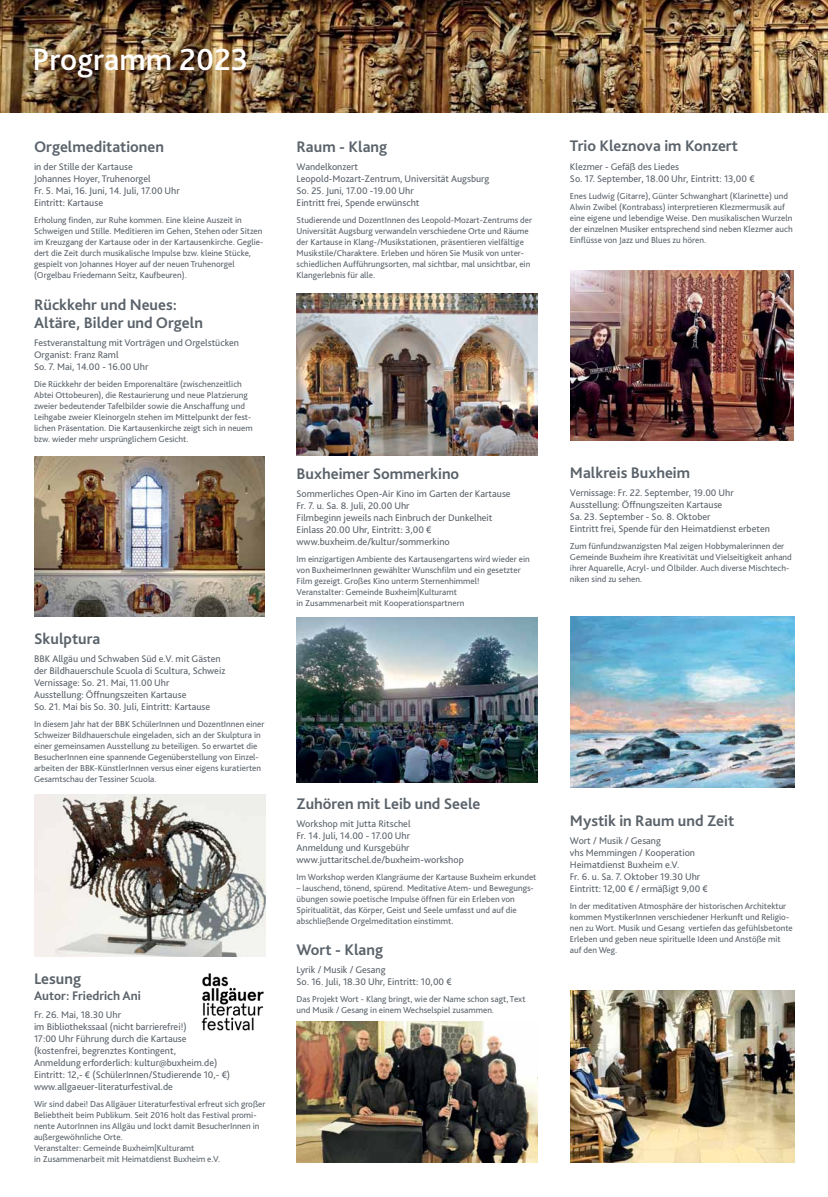
<style>
.page{position:relative;width:828px;height:1197px;background:#fff}
.page>*{position:absolute;margin:0;border:0;box-sizing:border-box;transform-origin:0 0}
.t1{font:500 32px "Bliss Pro";color:#fff}
.t2{font:700 16px/18px "Bliss Pro";color:#5a626a}
.t3{font:700 13px "Bliss Pro";color:#5a626a}
.t4{font:10px/12px "Bliss Pro";color:#5a626a}
.t5{font:9px/11px "Bliss Pro";color:#5a626a}
</style>
<div class="page">
<img style="left:570px;top:270px;width:224px;height:170px">
<img style="left:34px;top:794px;width:231px;height:162px">
<img style="left:570px;top:990px;width:224px;height:172px">
<img style="left:34px;top:456px;width:231px;height:161px">
<img style="left:570px;top:617px;width:224px;height:170px">
<img style="left:297px;top:617px;width:240px;height:165px">
<img style="left:297px;top:293px;width:240px;height:162px">
<img style="left:297px;top:1021px;width:241px;height:141px">
<img style="left:0;top:0;width:828px;height:112px">
<img style="left:201px;top:973px;width:63px;height:58px">
<h1 class="t1" style="left:33px;top:39px;width:217px">Programm 2023</h1>
<h2 class="t2" style="left:34px;top:137px;width:131px">Orgelmeditationen</h2>
<p class="t4" style="left:34px;top:160px;width:147px">in der Stille der Kartause<br>Johannes Hoyer, Truhenorgel<br>Fr. 5. Mai, 16. Juni, 14. Juli, 17.00 Uhr<br>Eintritt: Kartause</p>
<p class="t5" style="left:34px;top:214px;width:231px">Erholung finden, zur Ruhe kommen. Eine kleine Auszeit in Schweigen und Stille. Meditieren im Gehen, Stehen oder Sitzen im Kreuzgang der Kartause oder in der Kartausenkirche. Geglie&shy;dert die Zeit durch musikalische Impulse bzw. kleine Stücke, gespielt von Johannes Hoyer auf der neuen Truhenorgel (Orgelbau Friedemann Seitz, Kaufbeuren).</p>
<h2 class="t2" style="left:34px;top:295px;width:170px">Rückkehr und Neues:<br>Altäre, Bilder und Orgeln</h2>
<p class="t4" style="left:34px;top:336px;width:206px">Festveranstaltung mit Vorträgen und Orgelstücken<br>Organist: Franz Raml<br>So. 7. Mai, 14.00 - 16.00 Uhr</p>
<p class="t5" style="left:34px;top:378px;width:220px">Die Rückkehr der beiden Emporenaltäre (zwischenzeitlich Abtei Ottobeuren), die Restaurierung und neue Platzierung zweier bedeutender Tafelbilder sowie die Anschaffung und Leihgabe zweier Kleinorgeln stehen im Mittelpunkt der fest&shy;lichen Präsentation. Die Kartausenkirche zeigt sich in neuem bzw. wieder mehr ursprünglichem Gesicht.</p>
<h2 class="t2" style="left:34px;top:629px;width:68px">Skulptura</h2>
<p class="t4" style="left:34px;top:652px;width:193px">BBK Allgäu und Schwaben Süd e.V. mit Gästen der Bildhauerschule Scuola di Scultura, Schweiz Vernissage: So. 21. Mai, 11.00 Uhr<br>Ausstellung: Öffnungszeiten Kartause<br>So. 21. Mai bis So. 30. Juli, Eintritt: Kartause</p>
<p class="t5" style="left:34px;top:718px;width:232px">In diesem Jahr hat der BBK SchülerInnen und DozentInnen einer Schweizer Bildhauerschule eingeladen, sich an der Skulptura in einer gemeinsamen Ausstellung zu beteiligen. So erwartet die BesucherInnen eine spannende Gegenüberstellung von Einzel&shy;arbeiten der BBK-KünstlerInnen versus einer eigens kuratierten Gesamtschau der Tessiner Scuola.</p>
<h2 class="t2" style="left:34px;top:969px;width:49px">Lesung</h2>
<h3 class="t3" style="left:34px;top:987px;width:108px">Autor: Friedrich Ani</h3>
<p class="t4" style="left:34px;top:1008px;width:198px">Fr. 26. Mai, 18.30 Uhr<br>im Bibliothekssaal (nicht barrierefrei!)<br>17:00 Uhr Führung durch die Kartause (kostenfrei, begrenztes Kontingent,<br>Anmeldung erforderlich: kultur@buxheim.de)<br>Eintritt: 12,- € (SchülerInnen/Studierende 10,- €) www.allgaeuer-literaturfestival.de</p>
<p class="t5" style="left:34px;top:1098px;width:233px">Wir sind dabei! Das Allgäuer Literaturfestival erfreut sich großer Beliebtheit beim Publikum. Seit 2016 holt das Festival promi&shy;nente AutorInnen ins Allgäu und lockt damit BesucherInnen in außergewöhnliche Orte.<br>Veranstalter: Gemeinde Buxheim|Kulturamt<br>in Zusammenarbeit mit Heimatdienst Buxheim e.V.</p>
<h2 class="t2" style="left:296px;top:137px;width:92px">Raum - Klang</h2>
<p class="t4" style="left:296px;top:160px;width:194px">Wandelkonzert<br>Leopold-Mozart-Zentrum, Universität Augsburg<br>So. 25. Juni, 17.00 -19.00 Uhr<br>Eintritt frei, Spende erwünscht</p>
<p class="t5" style="left:296px;top:214px;width:237px">Studierende und DozentInnen des Leopold-Mozart-Zentrums der Universität Augsburg verwandeln verschiedene Orte und Räume der Kartause in Klang-/Musikstationen, präsentieren vielfältige Musikstile/Charaktere. Erleben und hören Sie Musik von unter&shy;schiedlichen Aufführungsorten, mal sichtbar, mal unsichtbar, ein Klangerlebnis für alle.</p>
<h2 class="t2" style="left:296px;top:464px;width:164px">Buxheimer Sommerkino</h2>
<p class="t4" style="left:296px;top:487px;width:216px">Sommerliches Open-Air Kino im Garten der Kartause Fr. 7. u. Sa. 8. Juli, 20.00 Uhr<br>Filmbeginn jeweils nach Einbruch der Dunkelheit Einlass 20.00 Uhr, Eintritt: 3,00 € www.buxheim.de/kultur/sommerkino</p>
<p class="t5" style="left:296px;top:553px;width:235px">Im einzigartigen Ambiente des Kartausengartens wird wieder ein von BuxheimerInnen gewählter Wunschfilm und ein gesetzter Film gezeigt. Großes Kino unterm Sternenhimmel!<br>Veranstalter: Gemeinde Buxheim|Kulturamt<br>in Zusammenarbeit mit Kooperationspartnern</p>
<h2 class="t2" style="left:296px;top:794px;width:185px">Zuhören mit Leib und Seele</h2>
<p class="t4" style="left:296px;top:817px;width:169px">Workshop mit Jutta Ritschel<br>Fr. 14. Juli, 14.00 - 17.00 Uhr<br>Anmeldung und Kursgebühr www.juttaritschel.de/buxheim-workshop</p>
<p class="t5" style="left:296px;top:871px;width:241px">Im Workshop werden Klangräume der Kartause Buxheim erkundet</p>
<p class="t5" style="left:296px;top:882px;width:239px">– lauschend, tönend, spürend. Meditative Atem- und Bewegungs&shy;übungen sowie poetische Impulse öffnen für ein Erleben von Spiritualität, das Körper, Geist und Seele umfasst und auf die abschließende Orgelmeditation einstimmt.</p>
<h2 class="t2" style="left:296px;top:940px;width:88px">Wort - Klang</h2>
<p class="t4" style="left:296px;top:963px;width:157px">Lyrik / Musik / Gesang<br>So. 16. Juli, 18.30 Uhr, Eintritt: 10,00 €</p>
<p class="t5" style="left:296px;top:993px;width:231px">Das Projekt Wort - Klang bringt, wie der Name schon sagt, Text und Musik / Gesang in einem Wechselspiel zusammen.</p>
<h2 class="t2" style="left:570px;top:136px;width:169px">Trio Kleznova im Konzert</h2>
<p class="t4" style="left:570px;top:160px;width:186px">Klezmer - Gefäß des Liedes<br>So. 17. September, 18.00 Uhr, Eintritt: 13,00 €</p>
<p class="t5" style="left:570px;top:190px;width:224px">Enes Ludwig (Gitarre), Günter Schwanghart (Klarinette) und Alwin Zwibel (Kontrabass) interpretieren Klezmermusik auf eine eigene und lebendige Weise. Den musikalischen Wurzeln der einzelnen Musiker entsprechend sind neben Klezmer auch Einflüsse von Jazz und Blues zu hören.</p>
<h2 class="t2" style="left:570px;top:463px;width:122px">Malkreis Buxheim</h2>
<p class="t4" style="left:570px;top:486px;width:201px">Vernissage: Fr. 22. September, 19.00 Uhr Ausstellung: Öffnungszeiten Kartause<br>Sa. 23. September - So. 8. Oktober<br>Eintritt frei, Spende für den Heimatdienst erbeten</p>
<p class="t5" style="left:570px;top:540px;width:223px">Zum fünfundzwanzigsten Mal zeigen Hobbymalerinnen der Gemeinde Buxheim ihre Kreativität und Vielseitigkeit anhand ihrer Aquarelle, Acryl- und Ölbilder. Auch diverse Mischtech&shy;niken sind zu sehen.</p>
<h2 class="t2" style="left:570px;top:811px;width:166px">Mystik in Raum und Zeit</h2>
<p class="t4" style="left:570px;top:834px;width:139px">Wort / Musik / Gesang<br>vhs Memmingen / Kooperation<br>Heimatdienst Buxheim e.V.<br>Fr. 6. u. Sa. 7. Oktober 19.30 Uhr<br>Eintritt: 12,00 € / ermäßigt 9,00 €</p>
<p class="t5" style="left:570px;top:900px;width:224px">In der meditativen Atmosphäre der historischen Architektur kommen MystikerInnen verschiedener Herkunft und Religio&shy;nen zu Wort. Musik und Gesang vertiefen das gefühlsbetonte Erleben und geben neue spirituelle Ideen und Anstöße mit auf den Weg.</p>
</div>
